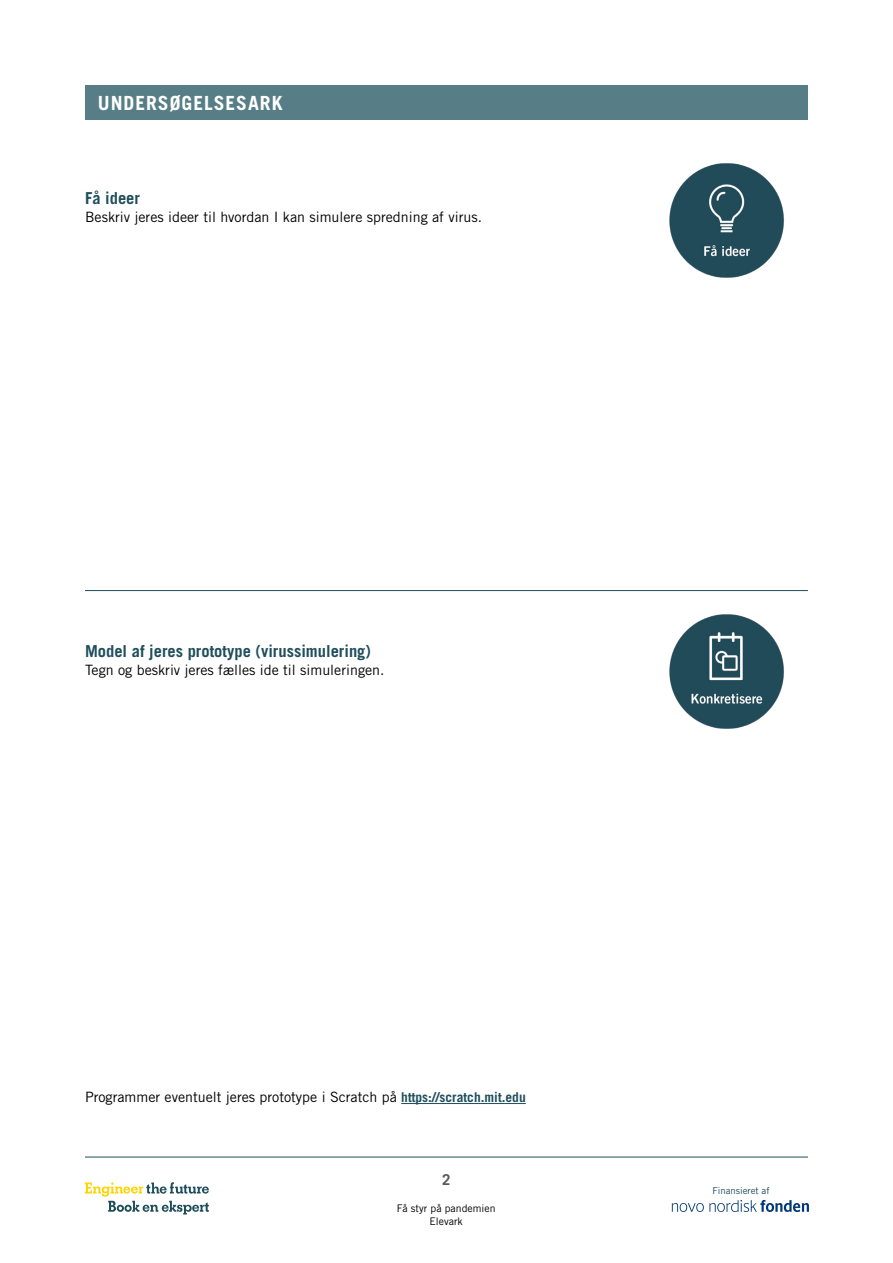
<style>
.page{position:relative;width:893px;height:1263px;background:#fff}
.page>*{position:absolute;margin:0;border:0;box-sizing:border-box;transform-origin:0 0}
.t1{font:700 19.5px "Trade Gothic";letter-spacing:.05em;color:#fff}
.t2{font:700 16.5px "Trade Gothic";color:#1f4e5c}
.t3{font:700 15px "Trade Gothic";color:#58595b}
.t4{font:14.25px "Trade Gothic";color:#000}
.t5{font:10.5px/13.5px "Trade Gothic";color:#000;text-align:center}
.t6{font:9.6px "Trade Gothic";color:#1f4e5c}
.s1{font-weight:700;font-size:13.5px;color:#1f4e5c}
</style>
<div class="page">
<svg style="left:85px;top:1182px;width:124px;height:32px"></svg>
<svg style="left:672px;top:1200px;width:137px;height:12px"></svg>
<hr style="left:85px;top:1157px;width:723px;height:1px;background:#1f4e5c">
<hr style="left:401px;top:1103px;width:125px;height:1px;background:#1f4e5c">
<hr style="left:85px;top:590px;width:723px;height:1px;background:#1f4e5c">
<div style="left:85px;top:85px;width:723px;height:34px;background:#577e87"></div>
<img style="left:669px;top:163px;width:115px;height:115px">
<img style="left:669px;top:614px;width:115px;height:115px">
<h1 class="t1" style="left:98px;top:91px;width:186px">UNDERSØGELSESARK</h1>
<p class="t2" style="left:85px;top:188px;width:56px">Få ideer</p>
<p class="t4" style="left:85px;top:208px;width:398px">Beskriv jeres ideer til hvordan I kan simulere spredning af virus.</p>
<p class="t2" style="left:85px;top:641px;width:287px">Model af jeres prototype (virussimulering)</p>
<p class="t4" style="left:85px;top:661px;width:301px">Tegn og beskriv jeres fælles ide til simuleringen.</p>
<p class="t4" style="left:85px;top:1088px;width:442px">Programmer eventuelt jeres prototype i Scratch på <span class="s1">https://scratch.mit.edu</span></p>
<p class="t3" style="left:442px;top:1171px;width:10px">2</p>
<p class="t5" style="left:397px;top:1201px;width:100px">Få styr på pandemien<br>Elevark</p>
<p class="t6" style="left:712px;top:1185px;width:59px">Finansieret af</p>
</div>
